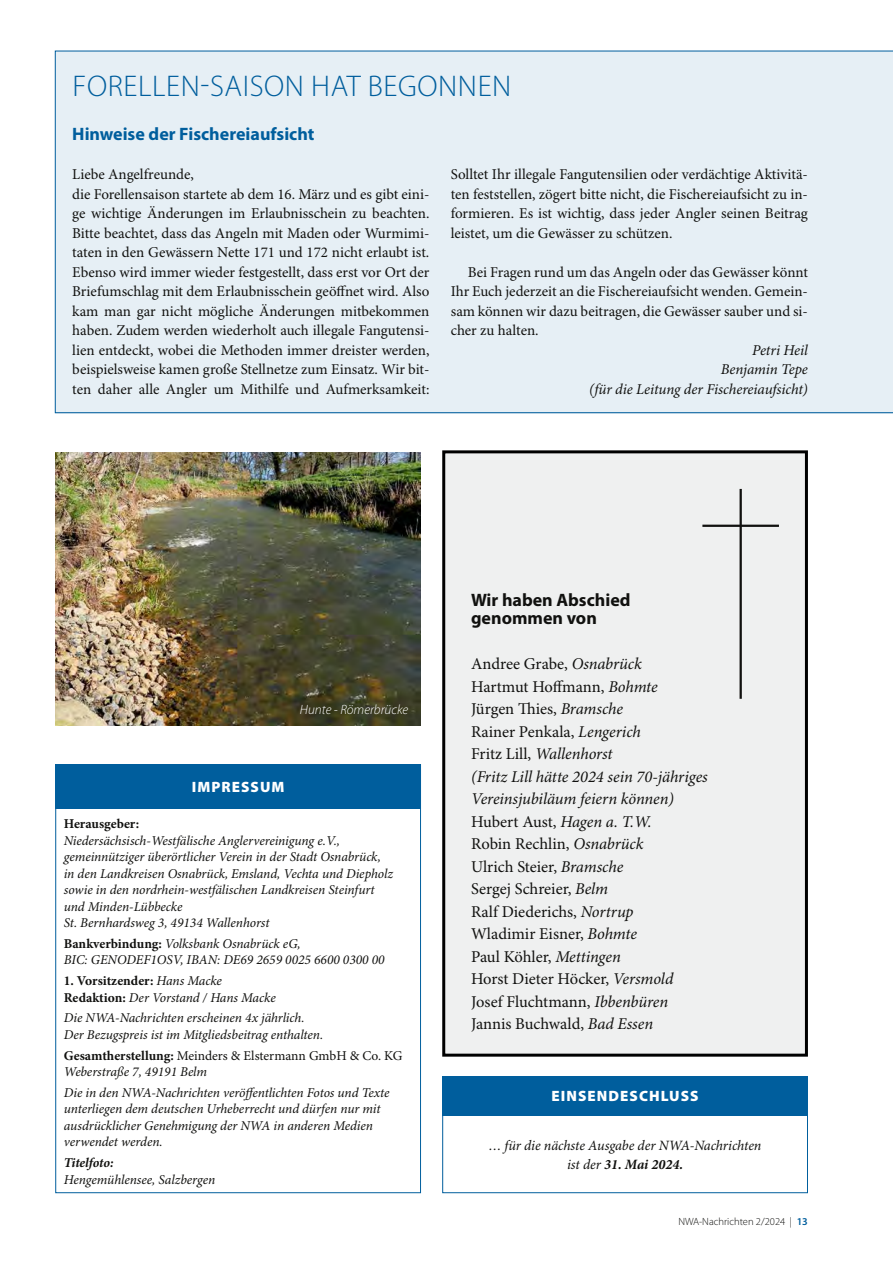
<style>
.page{position:relative;width:893px;height:1263px;background:#fff}
.page>*{position:absolute;margin:0;border:0;box-sizing:border-box;transform-origin:0 0}
.t1{font:300 30px "Myriad Pro";letter-spacing:.02em;color:#005e9d}
.t2{font:700 18px "Myriad Pro";color:#005e9d}
.t3{font:700 18px/18px "Myriad Pro";color:#11110f}
.t4{font:16.5px/22.5px "Minion Pro";color:#11110f}
.t5{font:15px/19.5px "Minion Pro";color:#11110f;text-align:justify}
.t6{font:italic 15px/19.5px "Minion Pro";letter-spacing:-.005em;color:#11110f;text-align:right}
.t7{font:900 15px "Myriad Pro";letter-spacing:.07em;color:#fff}
.t8{font:italic 14.25px/19.5px "Minion Pro";letter-spacing:-.01em;color:#11110f;text-align:center}
.t9{font:italic 13.5px/16.5px "Minion Pro";letter-spacing:-.005em;color:#11110f}
.t10{font:13.5px/16.5px "Minion Pro";letter-spacing:-.005em;color:#11110f}
.t11{font:italic 300 13.5px "Myriad Pro";color:#fff}
.t12{font:700 13.5px "Minion Pro";letter-spacing:-.005em;color:#11110f}
.t13{font:italic 700 13.5px "Minion Pro";letter-spacing:-.005em;color:#11110f}
.t14{font:300 10.5px "Myriad Pro";color:#11110f}
.s1{font-weight:700;font-style:normal}
.s2{font-weight:700}
.s3{font-style:italic}
.s4{font-weight:600;color:#005e9d}
</style>
<div class="page">
<div style="left:55px;top:51px;width:838px;height:362px;background:#e6eff5"></div>
<div style="left:442px;top:450px;width:366px;height:607px;background:#eff0f0;border:3px solid #000"></div>
<hr style="left:739px;top:489px;width:3px;height:210px;background:#11110f">
<hr style="left:702px;top:525px;width:77px;height:2px;background:#11110f">
<img style="left:55px;top:452px;width:366px;height:273px">
<div style="left:55px;top:764px;width:366px;height:429px;background:#fff;border:1px solid #005e9d"></div>
<div style="left:55px;top:764px;width:366px;height:45px;background:#005e9d"></div>
<div style="left:442px;top:1076px;width:366px;height:117px;background:#fff;border:1px solid #005e9d"></div>
<div style="left:442px;top:1076px;width:366px;height:39px;background:#005e9d"></div>
<h1 class="t1" style="left:73px;top:69px;width:440px">FORELLEN-SAISON HAT BEGONNEN</h1>
<p class="t2" style="left:72px;top:124px;width:244px">Hinweise der Fischereiaufsicht</p>
<p class="t5" style="left:72px;top:165px;width:359px;text-align:left">Liebe Angelfreunde,<br>die Forellensaison startete ab dem 16. März und es gibt eini&shy;ge wichtige Änderungen im Erlaubnisschein zu beachten.<br>Bitte beachtet, dass das Angeln mit Maden oder Wurmimi&shy;taten in den Gewässern Nette 171 und 172 nicht erlaubt ist.<br>Ebenso wird immer wieder festgestellt, dass erst vor Ort der Briefumschlag mit dem Erlaubnisschein geöffnet wird. Also kam man gar nicht mögliche Änderungen mitbekommen haben. Zudem werden wiederholt auch illegale Fangutensi&shy;lien entdeckt, wobei die Methoden immer dreister werden, beispielsweise kamen große Stellnetze zum Einsatz. Wir bit&shy;ten daher alle Angler um Mithilfe und Aufmerksamkeit:</p>
<p class="t5" style="left:451px;top:165px;width:359px">Solltet Ihr illegale Fangutensilien oder verdächtige Aktivitä&shy;ten feststellen, zögert bitte nicht, die Fischereiaufsicht zu in&shy;formieren. Es ist wichtig, dass jeder Angler seinen Beitrag leistet, um die Gewässer zu schützen.</p>
<p class="t5" style="left:451px;top:263px;width:359px;text-indent:17px">Bei Fragen rund um das Angeln oder das Gewässer könnt Ihr Euch jederzeit an die Fischereiaufsicht wenden. Gemein&shy;sam können wir dazu beitragen, die Gewässer sauber und si&shy;cher zu halten.</p>
<p class="t6" style="left:589px;top:341px;width:220px">Petri Heil<br>Benjamin Tepe<br>(für die Leitung der Fischereiaufsicht)</p>
<p class="t11" style="left:300px;top:702px;width:110px">Hunte - Römerbrücke</p>
<p class="t7" style="left:192px;top:778px;width:94px">IMPRESSUM</p>
<p class="t12" style="left:64px;top:816px;width:77px">Herausgeber:</p>
<p class="t9" style="left:64px;top:832px;width:331px">Niedersächsisch-Westfälische Anglervereinigung e. V., gemeinnütziger überörtlicher Verein in der Stadt Osnabrück, in den Landkreisen Osnabrück, Emsland, Vechta und Diepholz sowie in den nordrhein-westfälischen Landkreisen Steinfurt und Minden-Lübbecke<br>St. Bernhardsweg 3, 49134 Wallenhorst</p>
<p class="t9" style="left:64px;top:936px;width:322px"><span class="s1">Bankverbindung:</span> Volksbank Osnabrück eG,<br>BIC: GENODEF1OSV, IBAN: DE69 2659 0025 6600 0300 00</p>
<p class="t9" style="left:64px;top:973px;width:213px"><span class="s1">1. Vorsitzender:</span> Hans Macke<br><span class="s1">Redaktion:</span> Der Vorstand / Hans Macke</p>
<p class="t9" style="left:64px;top:1010px;width:261px">Die NWA-Nachrichten erscheinen 4x jährlich.<br>Der Bezugspreis ist im Mitgliedsbeitrag enthalten.</p>
<p class="t10" style="left:64px;top:1047px;width:340px"><span class="s2">Gesamtherstellung:</span> Meinders &amp; Elstermann GmbH &amp; Co. KG<br><span class="s3">Weberstraße 7, 49191 Belm</span></p>
<p class="t9" style="left:64px;top:1085px;width:327px">Die in den NWA-Nachrichten veröffentlichten Fotos und Texte unterliegen dem deutschen Urheberrecht und dürfen nur mit ausdrücklicher Genehmigung der NWA in anderen Medien verwendet werden.</p>
<p class="t13" style="left:64px;top:1155px;width:51px">Titelfoto:</p>
<p class="t9" style="left:64px;top:1171px;width:153px">Hengemühlensee, Salzbergen</p>
<p class="t3" style="left:471px;top:591px;width:161px">Wir haben Abschied genommen von</p>
<p class="t4" style="left:471px;top:653px;width:238px">Andree Grabe, <span class="s3">Osnabrück<br></span>Hartmut Hoffmann, <span class="s3">Bohmte<br></span>Jürgen Thies, <span class="s3">Bramsche<br></span>Rainer Penkala, <span class="s3">Lengerich<br></span>Fritz Lill, <span class="s3">Wallenhorst<br>(Fritz Lill hätte 2024 sein 70-jähriges<br>Vereinsjubiläum feiern können)<br></span>Hubert Aust, <span class="s3">Hagen a. T.W.<br></span>Robin Rechlin, <span class="s3">Osnabrück<br></span>Ulrich Steier, <span class="s3">Bramsche<br></span>Sergej Schreier, <span class="s3">Belm<br></span>Ralf Diederichs, <span class="s3">Nortrup<br></span>Wladimir Eisner, <span class="s3">Bohmte<br></span>Paul Köhler, <span class="s3">Mettingen<br></span>Horst Dieter Höcker, <span class="s3">Versmold<br></span>Josef Fluchtmann, <span class="s3">Ibbenbüren<br></span>Jannis Buchwald, <span class="s3">Bad Essen</span></p>
<p class="t7" style="left:551px;top:1088px;width:149px">EINSENDESCHLUSS</p>
<p class="t8" style="left:489px;top:1136px;width:274px">… für die nächste Ausgabe der NWA-Nachrichten ist der <span class="s2">31. Mai 2024.</span></p>
<p class="t14" style="left:678px;top:1216px;width:131px">NWA-Nachrichten 2/2024 | <span class="s4">13</span></p>
</div>
